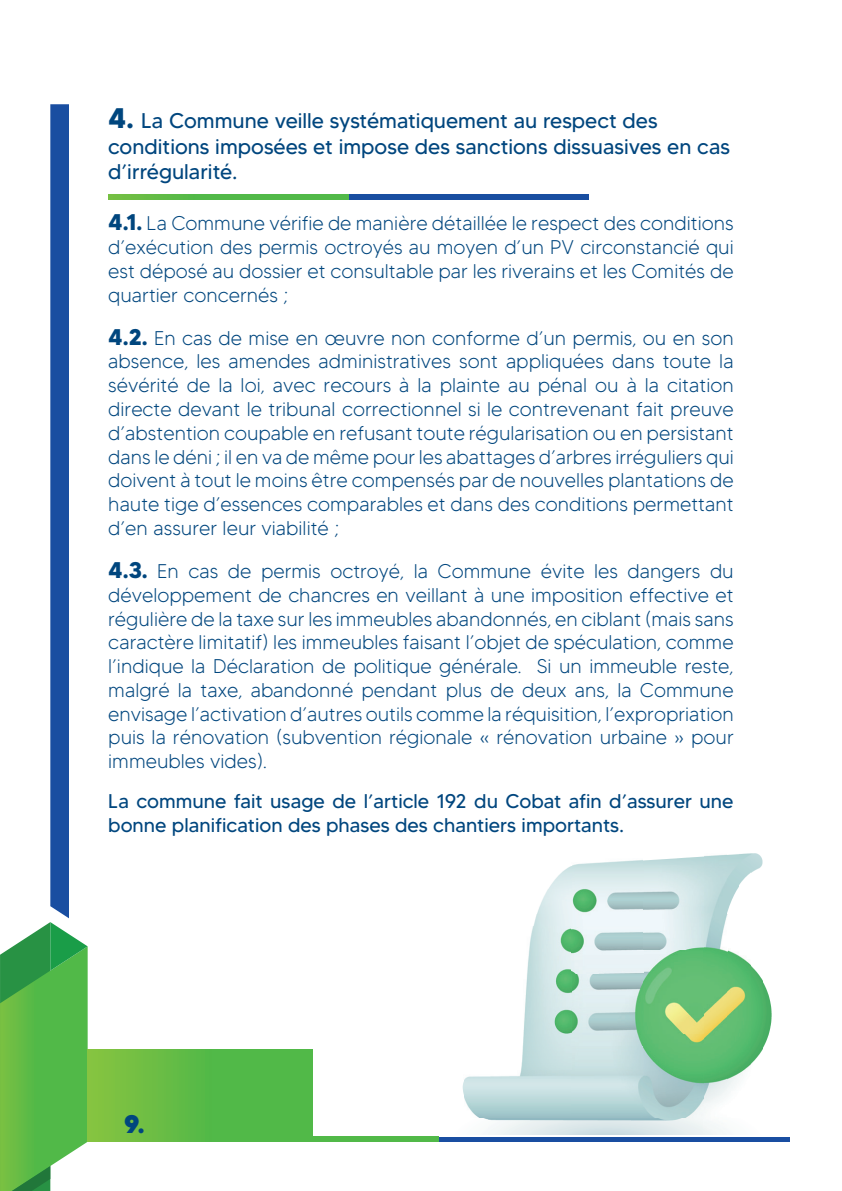
<style>
.page{position:relative;width:842px;height:1191px;background:#fff}
.page>*{position:absolute;margin:0;border:0;box-sizing:border-box;transform-origin:0 0}
.t1{font:800 25.4px "MADETOMMY";color:#00467e}
.t2{font:21.2px/25.4px "MADETOMMY";color:#00467e}
.t3{font:300 19.8px/23.8px "MADETOMMY";color:#00467e;text-align:justify}
.t4{font:19.8px/23.8px "MADETOMMY";color:#00467e}
.s1{font-weight:700;font-size:28.2px}
.s2{font-weight:700;font-size:22.6px}
</style>
<div class="page">
<svg style="left:0;top:104px;width:88px;height:1087px"></svg>
<div style="left:439px;top:1136px;width:351px;height:5px;background:#194ea1"></div>
<div style="left:88px;top:1136px;width:351px;height:5px;background:#51b948"></div>
<div style="left:88px;top:1049px;width:225px;height:92px;background:linear-gradient(to right,#7ec142,#43b64a)"></div>
<img style="left:478px;top:1117px;width:225px;height:17px">
<img style="left:703px;top:854px;width:24px;height:280px">
<img style="left:464px;top:1069px;width:107px;height:48px">
<img style="left:571px;top:856px;width:132px;height:261px">
<img style="left:727px;top:950px;width:24px;height:143px">
<img style="left:462px;top:1082px;width:2px;height:13px">
<img style="left:751px;top:966px;width:12px;height:98px">
<img style="left:521px;top:1033px;width:51px;height:36px">
<img style="left:763px;top:982px;width:9px;height:66px">
<img style="left:523px;top:913px;width:49px;height:120px">
<img style="left:537px;top:889px;width:35px;height:24px">
<img style="left:727px;top:854px;width:12px;height:59px">
<img style="left:548px;top:864px;width:24px;height:25px">
<img style="left:739px;top:853px;width:12px;height:32px">
<img style="left:751px;top:853px;width:12px;height:20px">
<div style="left:349px;top:194px;width:240px;height:5px;background:#194ea1"></div>
<svg style="left:108px;top:194px;width:241px;height:5px"></svg>
<p class="t2" style="left:108px;top:108px;width:623px"><span class="s1">4.</span> La Commune veille systématiquement au respect des conditions imposées et impose des sanctions dissuasives en cas d’irrégularité.</p>
<p class="t3" style="left:108px;top:211px;width:627px"><span class="s2">4.1.</span> La Commune vérifie de manière détaillée le respect des conditions d’exécution des permis octroyés au moyen d’un PV circonstancié qui est déposé au dossier et consultable par les riverains et les Comités de quartier concernés ;</p>
<p class="t3" style="left:108px;top:326px;width:627px"><span class="s2">4.2.</span> En cas de mise en œuvre non conforme d’un permis, ou en son absence, les amendes administratives sont appliquées dans toute la sévérité de la loi, avec recours à la plainte au pénal ou à la citation directe devant le tribunal correctionnel si le contrevenant fait preuve d’abstention coupable en refusant toute régularisation ou en persistant dans le déni ; il en va de même pour les abattages d’arbres irréguliers qui doivent à tout le moins être compensés par de nouvelles plantations de haute tige d’essences comparables et dans des conditions permettant d’en assurer leur viabilité ;</p>
<p class="t3" style="left:108px;top:559px;width:627px"><span class="s2">4.3.</span> En cas de permis octroyé, la Commune évite les dangers du développement de chancres en veillant à une imposition effective et régulière de la taxe sur les immeubles abandonnés, en ciblant (mais sans caractère limitatif) les immeubles faisant l’objet de spéculation, comme l’indique la Déclaration de politique générale. Si un immeuble reste, malgré la taxe, abandonné pendant plus de deux ans, la Commune envisage l’activation d’autres outils comme la réquisition, l’expropriation puis la rénovation (subvention régionale « rénovation urbaine » pour immeubles vides).</p>
<p class="t4" style="left:108px;top:789px;width:627px">La commune fait usage de l’article 192 du Cobat afin d’assurer une bonne planification des phases des chantiers importants.</p>
<p class="t1" style="left:124px;top:1107px;width:22px">9.</p>
</div>
